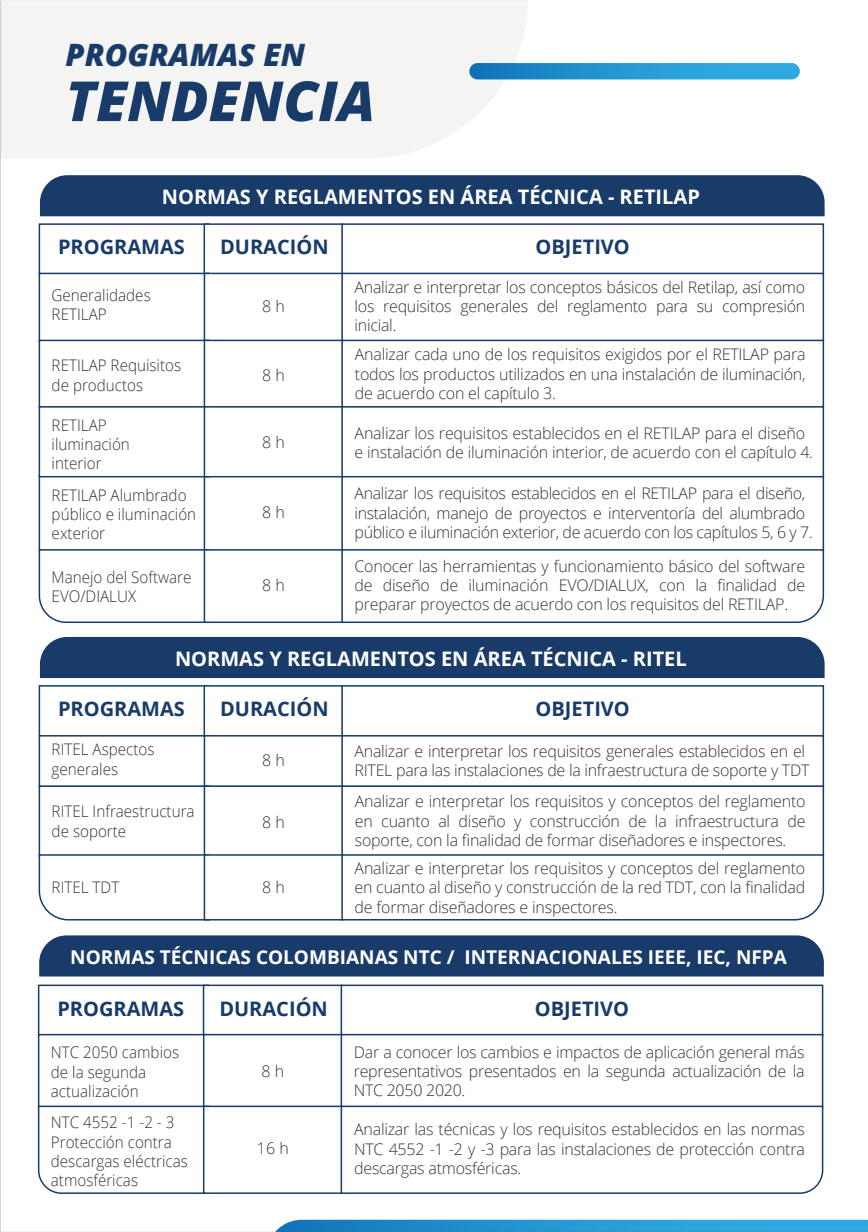
<style>
.page{position:relative;width:868px;height:1232px;background:#fff}
.page>*{position:absolute;margin:0;border:0;box-sizing:border-box;transform-origin:0 0}
.t1{font:italic 800 55.3px "Open Sans";color:#193b69}
.t2{font:italic 800 30.8px "Open Sans";color:#193b69}
.t3{font:700 20px "Open Sans";color:#fff}
.t4{font:700 20px "Open Sans";color:#183b69}
.t5{font:700 19px "Open Sans";color:#fff}
.t6{font:300 16px/19.2px "Open Sans";letter-spacing:-.015em;color:#333338;text-align:justify}
.t7{font:300 16px/19.2px "Open Sans";letter-spacing:-.015em;color:#333338;scale:.95 1}
</style>
<div class="page">
<svg style="left:276px;top:1219px;width:591px;height:12px;background:#349ed5"></svg>
<div style="left:39px;top:175px;width:786px;height:42px;background:#183b69"></div>
<div style="left:39px;top:223px;width:171px;height:52px;background:#fff;border:2px solid #183b69"></div>
<div style="left:203px;top:223px;width:140px;height:52px;background:#fff;border:2px solid #183b69"></div>
<div style="left:341px;top:223px;width:483px;height:52px;background:#fff;border:2px solid #183b69"></div>
<div style="left:39px;top:273px;width:171px;height:69px;background:#fff;border:2px solid #183b69"></div>
<div style="left:204px;top:273px;width:139px;height:69px;background:#fff;border:2px solid #183b69"></div>
<div style="left:341px;top:273px;width:483px;height:69px;background:#fff;border:2px solid #183b69"></div>
<div style="left:39px;top:340px;width:171px;height:68px;background:#fff;border:2px solid #183b69"></div>
<div style="left:204px;top:340px;width:139px;height:68px;background:#fff;border:2px solid #183b69"></div>
<div style="left:341px;top:340px;width:483px;height:68px;background:#fff;border:2px solid #183b69"></div>
<div style="left:39px;top:475px;width:171px;height:76px;background:#fff;border:2px solid #183b69"></div>
<div style="left:204px;top:475px;width:139px;height:76px;background:#fff"></div>
<div style="left:341px;top:475px;width:483px;height:76px;background:#fff;border:2px solid #183b69"></div>
<svg style="left:38px;top:548px;width:172px;height:76px"></svg>
<div style="left:204px;top:549px;width:139px;height:74px;background:#fff;border:2px solid #183b69"></div>
<svg style="left:340px;top:548px;width:484px;height:76px"></svg>
<div style="left:39px;top:406px;width:171px;height:71px;background:#fff;border:2px solid #183b69"></div>
<div style="left:204px;top:406px;width:139px;height:71px;background:#fff;border:2px solid #183b69"></div>
<div style="left:341px;top:406px;width:483px;height:71px;background:#fff;border:2px solid #183b69"></div>
<div style="left:39px;top:636px;width:786px;height:42px;background:#183b69"></div>
<div style="left:39px;top:685px;width:171px;height:52px;background:#fff;border:2px solid #183b69"></div>
<div style="left:203px;top:685px;width:140px;height:52px;background:#fff;border:2px solid #183b69"></div>
<div style="left:341px;top:685px;width:483px;height:52px;background:#fff;border:2px solid #183b69"></div>
<div style="left:39px;top:735px;width:171px;height:52px;background:#fff;border:2px solid #183b69"></div>
<div style="left:204px;top:735px;width:139px;height:52px;background:#fff;border:2px solid #183b69"></div>
<div style="left:341px;top:735px;width:483px;height:52px;background:#fff;border:2px solid #183b69"></div>
<div style="left:39px;top:785px;width:171px;height:72px;background:#fff;border:2px solid #183b69"></div>
<div style="left:204px;top:785px;width:139px;height:72px;background:#fff;border:2px solid #183b69"></div>
<div style="left:341px;top:785px;width:483px;height:72px;background:#fff;border:2px solid #183b69"></div>
<svg style="left:38px;top:853px;width:172px;height:68px"></svg>
<div style="left:204px;top:854px;width:139px;height:66px;background:#fff;border:2px solid #183b69"></div>
<svg style="left:340px;top:853px;width:484px;height:68px"></svg>
<div style="left:39px;top:935px;width:785px;height:42px;background:#183b69"></div>
<div style="left:38px;top:984px;width:171px;height:52px;background:#fff;border:2px solid #183b69"></div>
<div style="left:203px;top:984px;width:139px;height:52px;background:#fff;border:2px solid #183b69"></div>
<div style="left:340px;top:984px;width:483px;height:52px;background:#fff;border:2px solid #183b69"></div>
<div style="left:38px;top:1034px;width:171px;height:74px;background:#fff;border:2px solid #183b69"></div>
<div style="left:203px;top:1034px;width:140px;height:74px;background:#fff;border:2px solid #183b69"></div>
<div style="left:340px;top:1034px;width:483px;height:74px;background:#fff;border:2px solid #183b69"></div>
<svg style="left:37px;top:1105px;width:166px;height:89px"></svg>
<div style="left:203px;top:1105px;width:140px;height:89px;background:#fff;border:2px solid #183b69"></div>
<svg style="left:340px;top:1105px;width:484px;height:89px"></svg>
<div style="left:0;top:0;width:528px;height:159px;background:#f4f4f3"></div>
<div style="left:469px;top:63px;width:330px;height:16px;background:linear-gradient(to right,#147abd,#34b2e8);border-radius:8px"></div>
<hr style="left:0;top:1231px;width:868px;height:1px;background:#606060">
<hr style="left:867px;top:0;width:1px;height:1232px;background:#606060">
<h2 class="t2" style="left:66px;top:31px;width:241px">PROGRAMAS EN</h2>
<h1 class="t1" style="left:66px;top:59px;width:311px">TENDENCIA</h1>
<p class="t3" style="left:162px;top:183px;width:539px">NORMAS Y REGLAMENTOS EN ÁREA TÉCNICA - RETILAP</p>
<p class="t4" style="left:58px;top:233px;width:128px">PROGRAMAS</p>
<p class="t4" style="left:220px;top:233px;width:110px">DURACIÓN</p>
<p class="t4" style="left:535px;top:233px;width:96px">OBJETIVO</p>
<p class="t6" style="left:354px;top:277px;width:452px">Analizar e interpretar los conceptos básicos del Retilap, así como los requisitos generales del reglamento para su compresión inicial.</p>
<p class="t7" style="left:52px;top:285px;width:106px">Generalidades<br>RETILAP</p>
<p class="t6" style="left:262px;top:296px;width:24px">8 h</p>
<p class="t7" style="left:52px;top:355px;width:138px">RETILAP Requisitos de productos</p>
<p class="t7" style="left:52px;top:415px;width:84px">RETILAP iluminación interior</p>
<p class="t7" style="left:52px;top:485px;width:154px">RETILAP Alumbrado público e iluminación exterior</p>
<p class="t7" style="left:52px;top:567px;width:149px">Manejo del Software<br>EVO/DIALUX</p>
<p class="t6" style="left:262px;top:365px;width:24px">8 h</p>
<p class="t6" style="left:262px;top:432px;width:24px">8 h</p>
<p class="t6" style="left:262px;top:502px;width:24px">8 h</p>
<p class="t6" style="left:262px;top:575px;width:24px">8 h</p>
<p class="t6" style="left:355px;top:345px;width:452px">Analizar cada uno de los requisitos exigidos por el RETILAP para todos los productos utilizados en una instalación de iluminación, de acuerdo con el capítulo 3.</p>
<p class="t6" style="left:354px;top:423px;width:460px">Analizar los requisitos establecidos en el RETILAP para el diseño e instalación de iluminación interior, de acuerdo con el capítulo 4.</p>
<p class="t6" style="left:354px;top:484px;width:460px;text-align:left">Analizar los requisitos establecidos en el RETILAP para el diseño, instalación, manejo de proyectos e interventoría del alumbrado público e iluminación exterior, de acuerdo con los capítulos 5, 6 y 7.</p>
<p class="t6" style="left:354px;top:556px;width:452px">Conocer las herramientas y funcionamiento básico del software de diseño de iluminación EVO/DIALUX, con la finalidad de preparar proyectos de acuerdo con los requisitos del RETILAP.</p>
<p class="t3" style="left:175px;top:644px;width:513px">NORMAS Y REGLAMENTOS EN ÁREA TÉCNICA - RITEL</p>
<p class="t4" style="left:58px;top:694px;width:128px">PROGRAMAS</p>
<p class="t4" style="left:220px;top:694px;width:110px">DURACIÓN</p>
<p class="t4" style="left:535px;top:694px;width:96px">OBJETIVO</p>
<p class="t6" style="left:354px;top:741px;width:456px">Analizar e interpretar los requisitos generales establecidos en el<br>RITEL para las instalaciones de la infraestructura de soporte y TDT</p>
<p class="t7" style="left:52px;top:739px;width:110px">RITEL Aspectos generales</p>
<p class="t6" style="left:262px;top:750px;width:24px">8 h</p>
<p class="t7" style="left:52px;top:801px;width:152px">RITEL Infraestructura de soporte</p>
<p class="t7" style="left:52px;top:877px;width:73px">RITEL TDT</p>
<p class="t6" style="left:262px;top:812px;width:24px">8 h</p>
<p class="t6" style="left:262px;top:877px;width:24px">8 h</p>
<p class="t6" style="left:355px;top:791px;width:452px">Analizar e interpretar los requisitos y conceptos del reglamento en cuanto al diseño y construcción de la infraestructura de soporte, con la finalidad de formar diseñadores e inspectores.</p>
<p class="t6" style="left:354px;top:858px;width:452px">Analizar e interpretar los requisitos y conceptos del reglamento en cuanto al diseño y construcción de la red TDT, con la finalidad de formar diseñadores e inspectores.</p>
<p class="t5" style="left:70px;top:943px;width:718px">NORMAS TÉCNICAS COLOMBIANAS NTC / INTERNACIONALES IEEE, IEC, NFPA</p>
<p class="t4" style="left:57px;top:994px;width:128px">PROGRAMAS</p>
<p class="t4" style="left:219px;top:994px;width:110px">DURACIÓN</p>
<p class="t4" style="left:535px;top:994px;width:96px">OBJETIVO</p>
<p class="t6" style="left:354px;top:1042px;width:452px">Dar a conocer los cambios e impactos de aplicación general más representativos presentados en la segunda actualización de la NTC 2050 2020.</p>
<p class="t7" style="left:51px;top:1042px;width:136px">NTC 2050 cambios de la segunda actualización</p>
<p class="t7" style="left:51px;top:1112px;width:146px">NTC 4552 -1 -2 - 3<br>Protección contra descargas eléctricas atmosféricas</p>
<p class="t6" style="left:261px;top:1061px;width:24px">8 h</p>
<p class="t6" style="left:354px;top:1119px;width:452px">Analizar las técnicas y los requisitos establecidos en las normas NTC 4552 -1 -2 y -3 para las instalaciones de protección contra descargas atmosféricas.</p>
<p class="t6" style="left:257px;top:1138px;width:33px">16 h</p>
</div>
